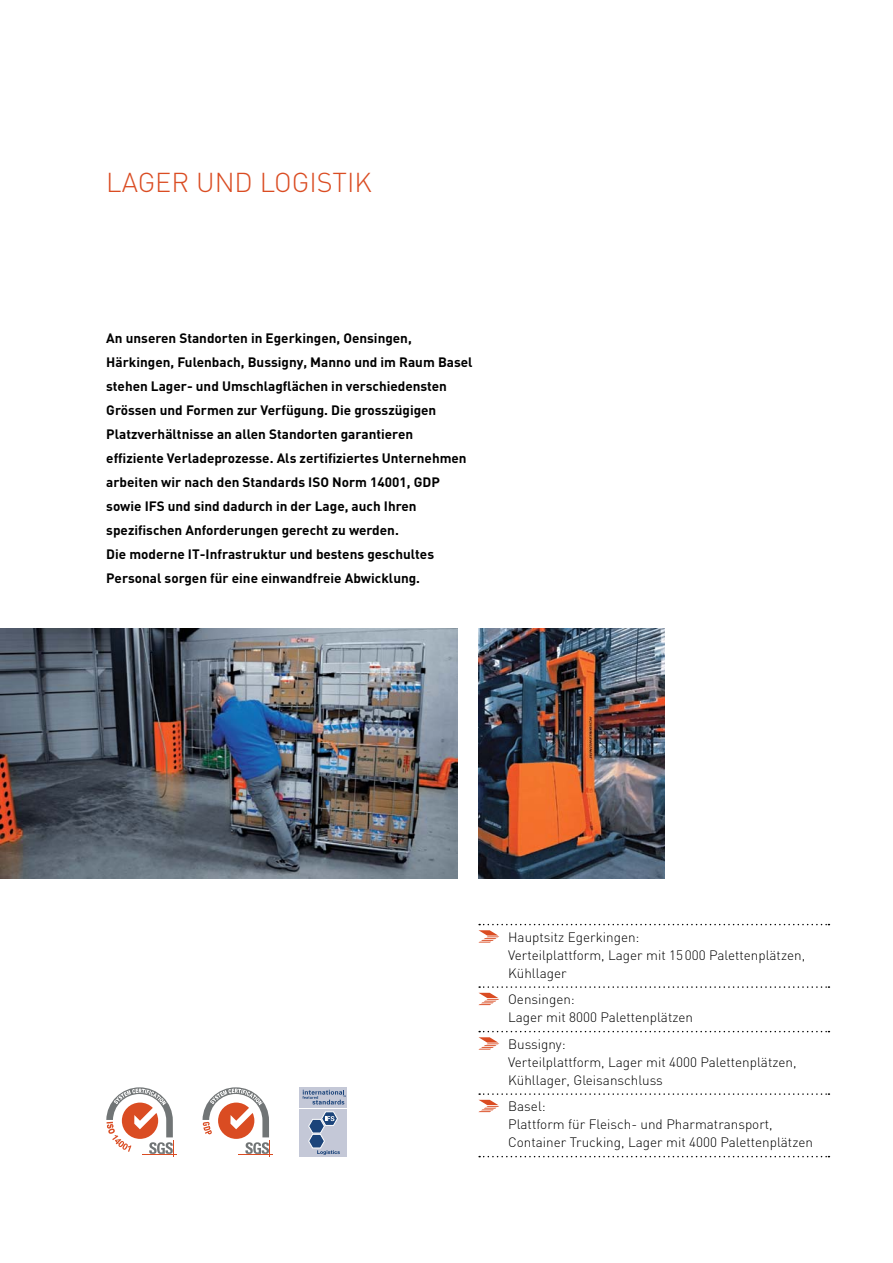
<style>
.page{position:relative;width:893px;height:1263px;background:#fff}
.page>*{position:absolute;margin:0;border:0;box-sizing:border-box;transform-origin:0 0}
.t1{font:300 27px "DIN";color:#da4c22}
.t2{font:700 13.5px/24px "DIN";color:#000}
.Aufzählungen{font:300 13.5px/18px "DIN";color:#000}
</style>
<div class="page">
<hr style="left:0;top:476px;width:1px;height:787px;background:#000">
<hr style="left:142px;top:1154px;width:35px;height:1px;background:#da4c22">
<svg style="left:106px;top:1087px;width:68px;height:70px"></svg>
<div style="left:299px;top:1109px;width:48px;height:48px;background:#c4c8d7"></div>
<div style="left:299px;top:1087px;width:48px;height:20px;background:#c4c8d7"></div>
<svg style="left:302px;top:1090px;width:44px;height:14px"></svg>
<svg style="left:308px;top:1111px;width:32px;height:44px"></svg>
<svg style="left:479px;top:1156px;width:350px;height:1px"></svg>
<svg style="left:478px;top:924px;width:351px;height:18px"></svg>
<svg style="left:478px;top:986px;width:351px;height:19px"></svg>
<svg style="left:478px;top:1031px;width:351px;height:18px"></svg>
<svg style="left:478px;top:1093px;width:351px;height:19px"></svg>
<img style="left:478px;top:628px;width:186px;height:250px">
<hr style="left:239px;top:1154px;width:34px;height:1px;background:#da4c22">
<svg style="left:202px;top:1087px;width:68px;height:70px"></svg>
<img style="left:0;top:629px;width:457px;height:249px">
<p class="t1" style="left:106px;top:165px;width:267px">LAGER UND LOGISTIK</p>
<p class="t2" style="left:106px;top:326px;width:368px">An unseren Standorten in Egerkingen, Oensingen, Härkingen, Fulenbach, Bussigny, Manno und im Raum Basel stehen Lager- und Umschlagflächen in verschiedensten Grössen und Formen zur Verfügung. Die grosszügigen Platzverhältnisse an allen Standorten garantieren effiziente Verladeprozesse. Als zertifiziertes Unternehmen arbeiten wir nach den Standards ISO Norm 14001, GDP sowie IFS und sind dadurch in der Lage, auch Ihren spezifischen Anforderungen gerecht zu werden.<br>Die moderne IT-Infrastruktur und bestens geschultes Personal sorgen für eine einwandfreie Abwicklung.</p>
<p class="Aufzählungen" style="left:508px;top:928px;width:299px">Hauptsitz Egerkingen:<br>Verteilplattform, Lager mit 15000 Palettenplätzen,<br>Kühllager</p>
<p class="Aufzählungen" style="left:508px;top:990px;width:186px">Oensingen:<br>Lager mit 8000 Palettenplätzen</p>
<p class="Aufzählungen" style="left:508px;top:1035px;width:290px">Bussigny:<br>Verteilplattform, Lager mit 4000 Palettenplätzen,<br>Kühllager, Gleisanschluss</p>
<p class="Aufzählungen" style="left:508px;top:1097px;width:306px">Basel:<br>Plattform für Fleisch- und Pharmatransport,<br>Container Trucking, Lager mit 4000 Palettenplätzen</p>
</div>
